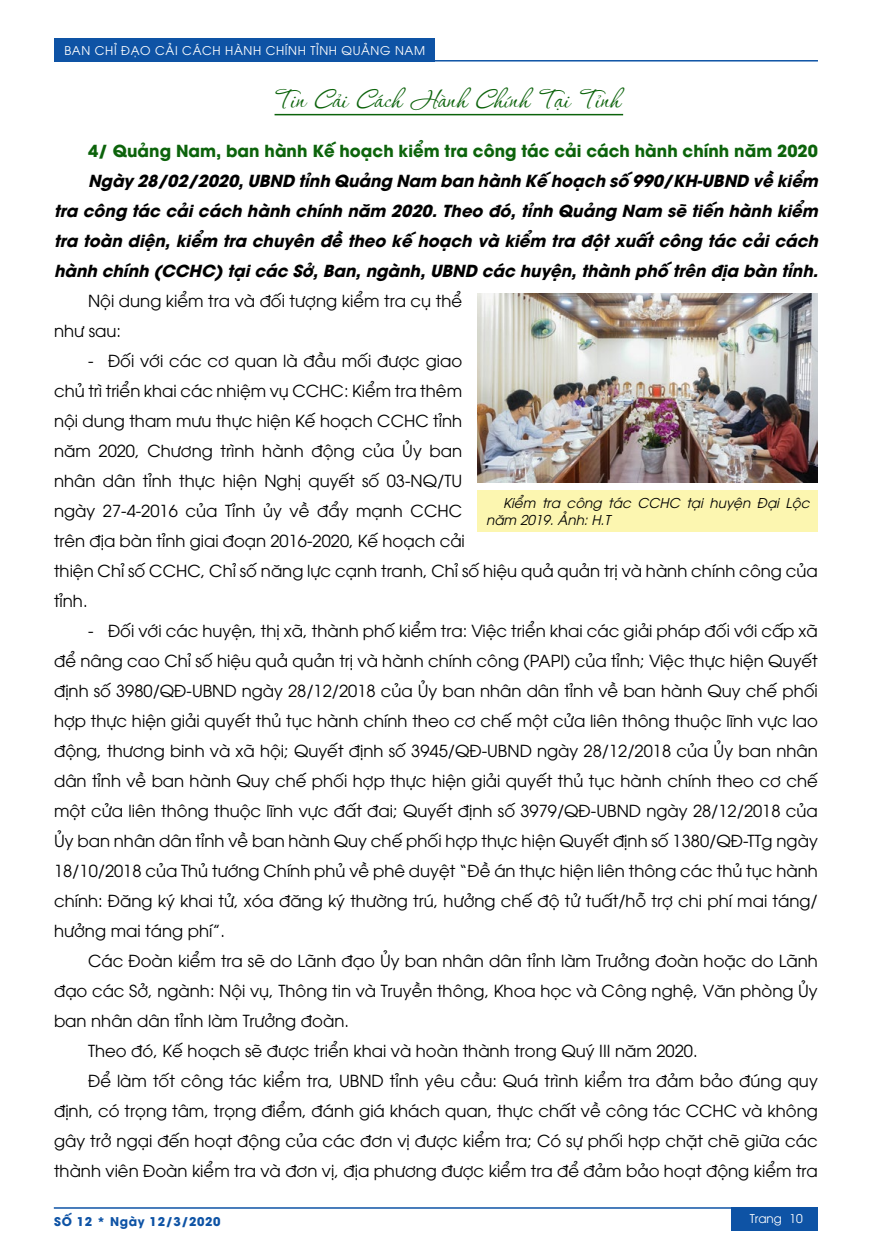
<style>
.page{position:relative;width:872px;height:1255px;background:#fff}
.page>*{position:absolute;margin:0;border:0;box-sizing:border-box;transform-origin:0 0}
.t1{font:33px "UVF Corinthia";color:#0c630b}
.t2{font:16.5px/30px "UTM Avo";color:#000}
.t3{font:italic 700 16.5px/30px "UTM Avo";color:#000;text-align:justify}
.t4{font:700 16.5px "UTM Avo";color:#0c630b}
.t5{font:italic 13.5px/16.5px "UTM Avo";color:#000}
.t6{font:12px "UTM Avo";letter-spacing:.05em;color:#fff}
.t7{font:700 12px "UTM Avo";letter-spacing:.05em;color:#0e53a5}
.s1{color:#fffdfd}
</style>
<div class="page">
<div style="left:731px;top:1207px;width:86px;height:23px;background:#0e53a5"></div>
<div style="left:54px;top:38px;width:380px;height:24px;background:#0e53a5"></div>
<hr style="left:54px;top:1207px;width:763px;height:1px;background:#0e53a5">
<hr style="left:54px;top:60px;width:764px;height:1px;background:#0e53a5">
<hr style="left:274px;top:114px;width:349px;height:1px;background:#0c630b">
<img style="left:477px;top:293px;width:341px;height:189px">
<div style="left:477px;top:490px;width:341px;height:41px;background:#fcf6b0"></div>
<p class="t6" style="left:64px;top:42px;width:362px">BAN CHỈ ĐẠO CẢI CÁCH HÀNH CHÍNH <span class="s1">TỈNH QUẢNG NAM</span></p>
<h1 class="t1" style="left:275px;top:81px;width:347px">Tin Cải Cách Hành Chính Tại Tỉnh</h1>
<p class="t4" style="left:88px;top:137px;width:731px">4/ Quảng Nam, ban hành Kế hoạch kiểm tra công tác cải cách hành chính năm 2020</p>
<p class="t3" style="left:54px;top:164px;width:765px;text-indent:34px">Ngày 28/02/2020, UBND tỉnh Quảng Nam ban hành Kế hoạch số 990/KH-UBND về kiểm tra công tác cải cách hành chính năm 2020. Theo đó, tỉnh Quảng Nam sẽ tiến hành kiểm tra toàn diện, kiểm tra chuyên đề theo kế hoạch và kiểm tra đột xuất công tác cải cách hành chính (CCHC) tại các Sở, Ban, ngành, UBND các huyện, thành phố trên địa bàn tỉnh.</p>
<p class="t2" style="left:54px;top:284px;width:410px;text-indent:34px">Nội dung kiểm tra và đối tượng kiểm tra cụ thể như sau:</p>
<p class="t2" style="left:54px;top:344px;width:765px;text-indent:34px">- Đối với các cơ quan là đầu mối được giao<br>chủ trì triển khai các nhiệm vụ CCHC: Kiểm tra thêm<br>nội dung tham mưu thực hiện Kế hoạch CCHC tỉnh<br>năm 2020, Chương trình hành động của Ủy ban<br>nhân dân tỉnh thực hiện Nghị quyết số 03-NQ/TU<br>ngày 27-4-2016 của Tỉnh ủy về đẩy mạ nh CCHC<br>trên địa bàn tỉnh giai đoạ n 2016-2020, Kế hoạch cả i<br>thiện Chỉ số CCHC, Chỉ số năng lực cạnh tranh, Chỉ số hiệu quả quản trị và hành chính công của tỉnh.</p>
<p class="t2" style="left:54px;top:614px;width:765px;text-indent:34px">- Đối với các huyện, thị xã, thành phố kiểm tra: Việc triển khai các giải pháp đối với cấp xã để nâng cao Chỉ số hiệu quả quản trị và hành chính công (PAPI) của tỉnh; Việc thực hiện Quyết định số 3980/QĐ-UBND ngày 28/12/2018 của Ủy ban nhân dân tỉnh về ban hành Quy chế phối hợp thực hiện giải quyết thủ tục hành chính theo cơ chế một cửa liên thông thuộc lĩnh vực lao động, thương binh và xã hội; Quyết đị nh số 3945/QĐ-UBND ngày 28/12/2018 của Ủy ban nhân dân tỉnh về ban hành Quy chế phối hợp thực hiện giải quyết thủ tục hành chính theo cơ chế một cửa liên thông thuộc lĩnh vực đất đai; Quyết đị nh số 3979/QĐ-UBND ngày 28/12/2018 của Ủy ban nhân dân tỉnh về ban hành Quy chế phối hợp thực hiện Quyết đị nh số 1380/QĐ-TTg ngày 18/10/2018 của Thủ tướng Chính phủ về phê duyệt “Đề án thực hiện liên thông các thủ tục hành chính: Đăng ký khai tử, xóa đăng ký thường trú, hưởng chế độ tử tuất/hỗ trợ chi phí mai táng/ hưởng mai táng phí”.</p>
<p class="t2" style="left:88px;top:944px;width:731px">Các Đoàn kiểm tra sẽ do Lãnh đạo Ủy ban nhân dân tỉnh làm Trưởng đoàn hoặc do Lãnh</p>
<p class="t2" style="left:54px;top:974px;width:765px">đạo các Sở, ngành: Nội vụ, Thông tin và Truyền thông, Khoa học và Công nghệ, Văn phòng Ủy</p>
<p class="t2" style="left:54px;top:1004px;width:296px">ban nhân dân tỉnh làm Trưởng đoàn.</p>
<p class="t2" style="left:88px;top:1034px;width:611px">Theo đó, Kế hoạch sẽ được triển khai và hoàn thành trong Quý III năm 2020.</p>
<p class="t2" style="left:88px;top:1064px;width:731px">Để làm tốt công tác kiểm tra, UBND tỉnh yêu cầu: Quá trình kiểm tra đả m bảo đúng quy</p>
<p class="t2" style="left:54px;top:1094px;width:765px">định, có trọng tâm, trọng điểm, đánh giá khách quan, thực chất về công tác CCHC và không</p>
<p class="t2" style="left:54px;top:1124px;width:765px">gây trở ngạ i đến hoạt động của các đơn vị được kiểm tra; Có sự phối hợp chặt chẽ giữa các</p>
<p class="t2" style="left:54px;top:1154px;width:765px">thành viên Đoà n kiểm tra và đơn vị, địa phương được kiểm tra để đả m bảo hoạt động kiểm tra</p>
<p class="t5" style="left:486px;top:493px;width:325px;text-indent:17px">Kiểm tra công tác CCHC tại huyện Đại Lộc năm 2019. Ảnh: H.T</p>
<p class="t7" style="left:54px;top:1211px;width:168px">SỐ 12 * Ngày 12/3/2020</p>
<p class="t6" style="left:789px;top:1209px;width:15px">10</p>
<p class="t6" style="left:750px;top:1208px;width:34px">Trang</p>
</div>
